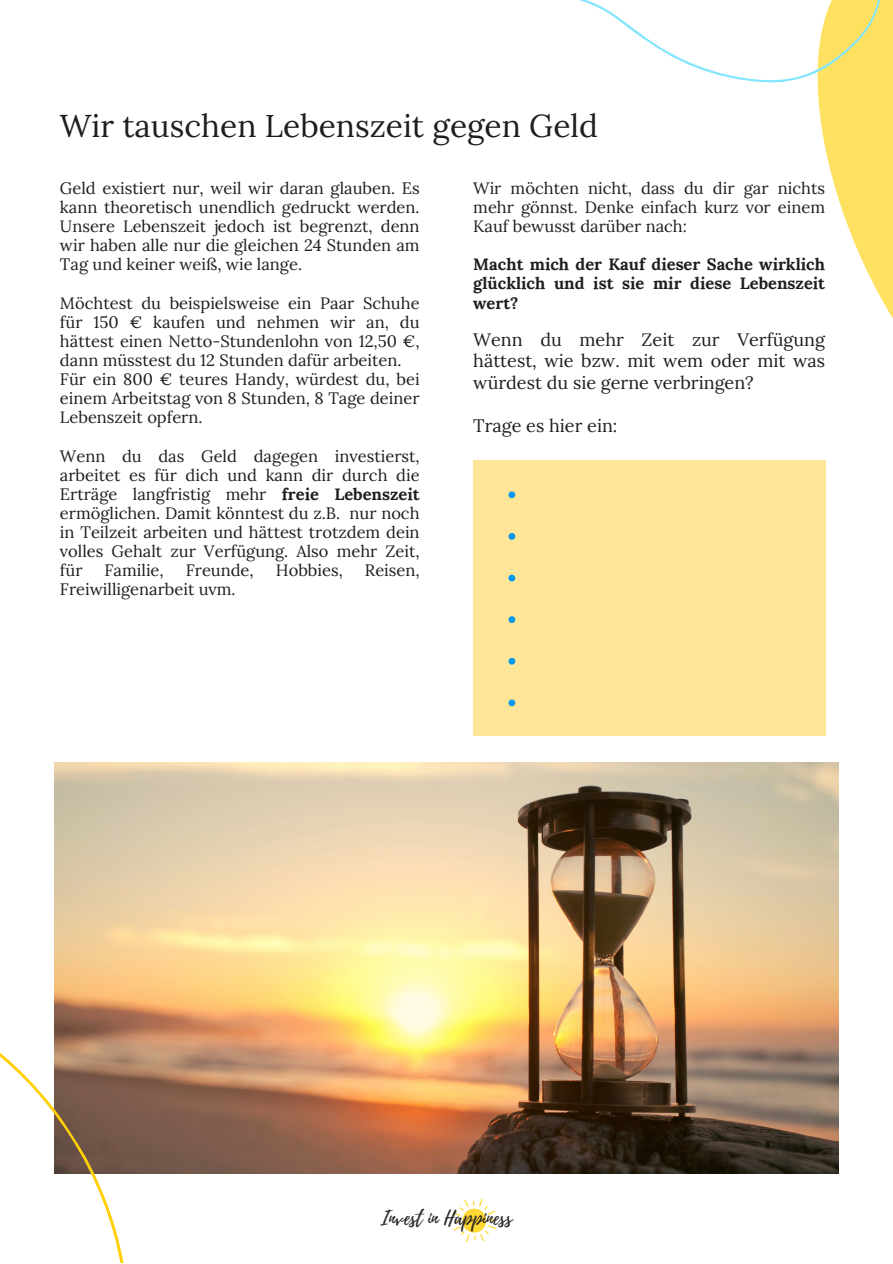
<style>
.page{position:relative;width:893px;height:1264px;background:#fff}
.page>*{position:absolute;margin:0;border:0;box-sizing:border-box;transform-origin:0 0}
.t1{font:31.65px "Lora";color:#1e1e1e}
.t2{font:19.65px "Playlist Script";color:#1e1e1e}
.t3{font:18px/21.3px "Lora";color:#1e1e1e;text-align:justify}
.t4{font:16.5px/19px "Lora";color:#1e1e1e;text-align:justify}
.t5{font:700 16.5px/19px "Lora";color:#1e1e1e;text-align:justify}
.s1{font-weight:700}
</style>
<div class="page">
<svg style="left:452px;top:1199px;width:44px;height:44px"></svg>
<svg style="left:752px;top:108px;width:140px;height:777px"></svg>
<svg style="left:579px;top:0;width:313px;height:108px"></svg>
<div style="left:473px;top:460px;width:352px;height:275px;background:#ffe597"></div>
<svg style="left:508px;top:491px;width:7px;height:7px"></svg>
<svg style="left:508px;top:533px;width:7px;height:7px"></svg>
<svg style="left:508px;top:574px;width:7px;height:7px"></svg>
<svg style="left:508px;top:616px;width:7px;height:7px"></svg>
<svg style="left:508px;top:658px;width:7px;height:6px"></svg>
<svg style="left:508px;top:699px;width:7px;height:7px"></svg>
<img style="left:54px;top:762px;width:784px;height:411px">
<svg style="left:0;top:832px;width:266px;height:430px"></svg>
<p class="t1" style="left:60px;top:106px;width:539px">Wir tauschen Lebenszeit gegen Geld</p>
<p class="t4" style="left:60px;top:178px;width:361px">Geld existiert nur, weil wir daran glauben. Es kann theoretisch unendlich gedruckt werden.<br>Unsere Lebenszeit jedoch ist begrenzt, denn wir haben alle nur die gleichen 24 Stunden am Tag und keiner weiß, wie lange.</p>
<p class="t4" style="left:60px;top:293px;width:361px">Möchtest du beispielsweise ein Paar Schuhe für 150 € kaufen und nehmen wir an, du hättest einen Netto-Stundenlohn von 12,50 €, dann müsstest du 12 Stunden dafür arbeiten.</p>
<p class="t4" style="left:60px;top:369px;width:361px">Für ein 800 € teures Handy, würdest du, bei einem Arbeitstag von 8 Stunden, 8 Tage deiner Lebenszeit opfern.</p>
<p class="t4" style="left:60px;top:446px;width:361px">Wenn du das Geld dagegen investierst, arbeitet es für dich und kann dir durch die Erträge langfristig mehr <span class="s1">freie Lebenszeit </span>ermöglichen. Damit könntest du z.B. nur noch in Teilzeit arbeiten und hättest trotzdem dein volles Gehalt zur Verfügung. Also mehr Zeit, für</p>
<p class="t4" style="left:105px;top:560px;width:61px">Familie,</p>
<p class="t4" style="left:186px;top:560px;width:69px">Freunde,</p>
<p class="t4" style="left:276px;top:560px;width:69px">Hobbies,</p>
<p class="t4" style="left:365px;top:560px;width:56px">Reisen,</p>
<p class="t4" style="left:60px;top:579px;width:177px">Freiwilligenarbeit uvm.</p>
<p class="t4" style="left:473px;top:178px;width:353px">Wir möchten nicht, dass du dir gar nichts mehr gönnst. Denke einfach kurz vor einem Kauf bewusst darüber nach:</p>
<p class="t5" style="left:473px;top:255px;width:353px">Macht mich der Kauf dieser Sache wirklich glücklich und ist sie mir diese Lebenszeit wert?</p>
<p class="t3" style="left:473px;top:329px;width:353px">Wenn du mehr Zeit zur Verfügung hättest, wie bzw. mit wem oder mit was würdest du sie gerne verbringen?</p>
<p class="t3" style="left:473px;top:414px;width:146px">Trage es hier ein:</p>
<p class="t2" style="left:380px;top:1203px;width:133px">Invest in Happiness</p>
</div>
